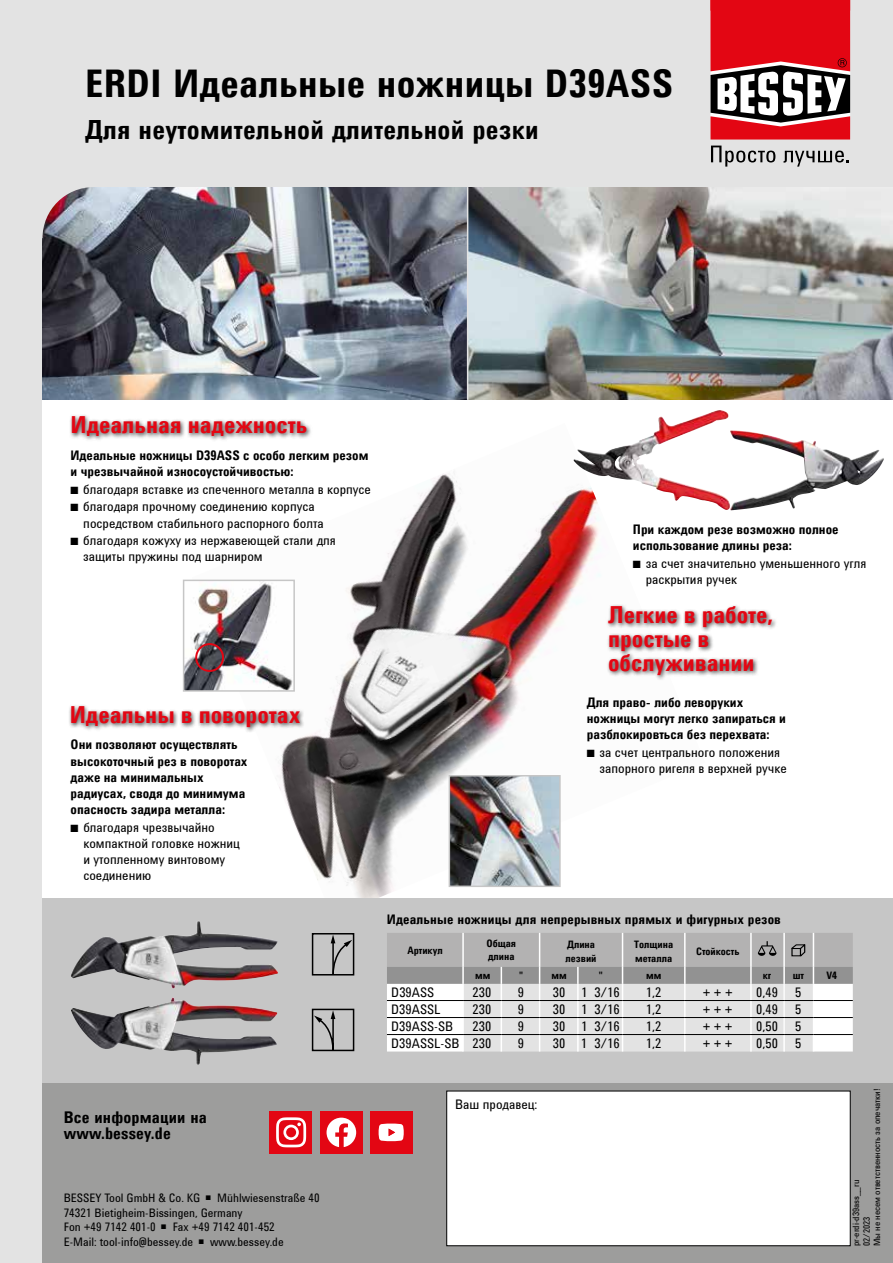
<style>
.page{position:relative;width:893px;height:1263px;background:#e3e3e3}
.page>*{position:absolute;margin:0;border:0;box-sizing:border-box;transform-origin:0 0}
.t1{font:700 39px "Utah WGL Cond";letter-spacing:.01em;color:#000}
.t2{font:700 27px "Utah WGL Cond";letter-spacing:.01em;color:#000}
.t3{font:700 24px/24px "Utah WGL Cond";color:#e30613}
.t4{font:700 16.5px/16.5px "Utah WGL Cond";letter-spacing:.01em;color:#000}
.t5{font:13.5px/16.2px "Utah WGL Cond";color:#000}
.t6{font:700 13.5px/16.2px "Utah WGL Cond";color:#000}
.t7{font:12px/14.4px "Utah WGL Cond";color:#000}
.t8{font:700 10.5px/13.5px "Utah WGL Cond";color:#000}
.t9{font:9px/10.5px "Utah WGL Cond";color:#000}
</style>
<div class="page">
<div style="left:43px;top:204px;width:850px;height:1059px;background:#fff"></div>
<img style="left:192px;top:473px;width:408px;height:425px">
<img style="left:43px;top:187px;width:850px;height:213px">
<img style="left:452px;top:778px;width:106px;height:106px">
<div style="left:449px;top:775px;width:112px;height:112px;border:2px solid #c6c6c6"></div>
<svg style="left:42px;top:187px;width:52px;height:51px"></svg>
<div style="left:43px;top:898px;width:850px;height:365px;background:#c6c6c6"></div>
<div style="left:312px;top:1009px;width:42px;height:42px;border:1px solid #000"></div>
<svg style="left:314px;top:1010px;width:21px;height:41px"></svg>
<svg style="left:312px;top:933px;width:42px;height:42px"></svg>
<hr style="left:467px;top:187px;width:1px;height:213px;background:#e3e3e3">
<img style="left:573px;top:410px;width:157px;height:100px">
<img style="left:186px;top:583px;width:106px;height:106px">
<div style="left:183px;top:580px;width:112px;height:112px;border:2px solid #c6c6c6"></div>
<div style="left:195px;top:643px;width:29px;height:29px;border:2px solid #e30613;border-radius:50%"></div>
<img style="left:71px;top:997px;width:206px;height:68px">
<img style="left:71px;top:921px;width:207px;height:67px">
<div style="left:43px;top:1083px;width:850px;height:180px;background:#9d9d9c"></div>
<div style="left:446px;top:1091px;width:404px;height:155px;background:#fff;border:1px solid #000"></div>
<div style="left:270px;top:1111px;width:42px;height:42px;background:#e30613"></div>
<svg style="left:276px;top:1117px;width:30px;height:30px"></svg>
<div style="left:320px;top:1111px;width:43px;height:42px;background:#e30613"></div>
<svg style="left:327px;top:1118px;width:29px;height:29px"></svg>
<div style="left:370px;top:1111px;width:42px;height:42px;background:#e30613"></div>
<svg style="left:379px;top:1123px;width:25px;height:18px"></svg>
<div style="left:69px;top:414px;width:243px;height:28px;background:#000;opacity:.75"></div>
<div style="left:68px;top:703px;width:237px;height:30px;background:#000;opacity:.75"></div>
<svg style="left:387px;top:933px;width:466px;height:118px;background:#c8c8c8"></svg>
<div style="left:605px;top:604px;width:173px;height:77px;background:#000;opacity:.75"></div>
<svg style="left:710px;top:11px;width:140px;height:129px;background:#bc4148"></svg>
<svg style="left:711px;top:146px;width:64px;height:21px"></svg>
<svg style="left:783px;top:151px;width:66px;height:16px"></svg>
<div style="left:710px;top:0;width:140px;height:11px;background:#e30613"></div>
<svg style="left:587px;top:749px;width:7px;height:8px"></svg>
<h1 class="t1" style="left:85px;top:54px;width:590px">ERDI Идеальные ножницы D39ASS</h1>
<h2 class="t2" style="left:85px;top:109px;width:455px">Для неутомительной длительной резки</h2>
<h3 class="t3" style="left:71px;top:412px;width:238px">Идеальная надежность</h3>
<p class="t6" style="left:71px;top:447px;width:299px">Идеальные ножницы D39ASS с особо легким резом и чрезвычайной износоустойчивостью:</p>
<p class="t5" style="left:83px;top:480px;width:289px;line-height:17.5px">благодаря вставке из спеченного металла в корпусе благодаря прочному соединению корпуса</p>
<p class="t5" style="left:83px;top:513px;width:254px;line-height:17.5px">посредством стабильного распорного болта благодаря кожуху из нержавеющей стали для</p>
<p class="t5" style="left:83px;top:548px;width:181px">защиты пружины под шарниром</p>
<h3 class="t3" style="left:70px;top:701px;width:232px">Идеальны в поворотах</h3>
<p class="t6" style="left:71px;top:736px;width:178px">Они позволяют осуществлять высокоточный рез в поворотах даже на минимальных радиусах, сводя до минимума опасность задира металла:</p>
<p class="t5" style="left:83px;top:818px;width:158px">благодаря чрезвычайно компактной головке ножниц и утопленному винтовому соединению</p>
<p class="t4" style="left:64px;top:1108px;width:145px">Все информации на www.bessey.de</p>
<p class="t7" style="left:64px;top:1190px;width:138px">BESSEY Tool GmbH &amp; Co. KG</p>
<p class="t7" style="left:64px;top:1190px;width:257px;text-indent:154px">Mühlwiesenstraße 40<br>74321 Bietigheim-Bissingen, Germany<br>Fon +49 7142 401-0</p>
<p class="t7" style="left:64px;top:1219px;width:213px;text-indent:109px">Fax +49 7142 401-452<br>E-Mail: tool-info@bessey.de</p>
<p class="t7" style="left:210px;top:1234px;width:75px">www.bessey.de</p>
<p class="t6" style="left:633px;top:521px;width:207px">При каждом резе возможно полное использование длины реза:</p>
<p class="t5" style="left:646px;top:554px;width:222px">за счет значительно уменьшенного угля раскрытия ручек</p>
<h3 class="t3" style="left:608px;top:602px;width:167px">Легкие в работе, простые в обслуживании</h3>
<p class="t6" style="left:587px;top:694px;width:201px">Для право- либо леворуких ножницы могут легко запираться и разблокировться без перехвата:</p>
<p class="t5" style="left:600px;top:744px;width:189px">за счет центрального положения запорного ригеля в верхней ручке</p>
<p class="t6" style="left:387px;top:911px;width:396px">Идеальные ножницы для непрерывных прямых и фигурных резов</p>
<p class="t8" style="left:407px;top:943px;width:37px">Артикул</p>
<p class="t8" style="left:486px;top:936px;width:31px">Общая длина</p>
<p class="t8" style="left:566px;top:937px;width:33px">Длина лезвий</p>
<p class="t8" style="left:634px;top:937px;width:41px">Толщина металла</p>
<p class="t8" style="left:696px;top:944px;width:45px">Стойкость</p>
<p class="t8" style="left:475px;top:968px;width:17px">мм</p>
<p class="t8" style="left:519px;top:968px;width:5px">"</p>
<p class="t8" style="left:599px;top:968px;width:5px">"</p>
<p class="t8" style="left:646px;top:968px;width:17px">мм</p>
<p class="t8" style="left:763px;top:968px;width:10px">кг</p>
<p class="t8" style="left:793px;top:968px;width:13px">шт</p>
<p class="t8" style="left:826px;top:968px;width:12px">V4</p>
<p class="t8" style="left:552px;top:968px;width:17px">мм</p>
<p class="t5" style="left:391px;top:984px;width:45px">D39ASS</p>
<p class="t5" style="left:473px;top:984px;width:20px">230</p>
<p class="t5" style="left:518px;top:984px;width:8px">9</p>
<p class="t5" style="left:553px;top:984px;width:69px">30 1 3/16</p>
<p class="t5" style="left:646px;top:984px;width:17px">1,2</p>
<p class="t5" style="left:703px;top:984px;width:31px">+ + +</p>
<p class="t5" style="left:756px;top:984px;width:23px">0,49</p>
<p class="t5" style="left:795px;top:984px;width:8px">5</p>
<p class="t5" style="left:391px;top:1001px;width:51px">D39ASSL</p>
<p class="t5" style="left:473px;top:1001px;width:20px">230</p>
<p class="t5" style="left:518px;top:1001px;width:8px">9</p>
<p class="t5" style="left:553px;top:1001px;width:69px">30 1 3/16</p>
<p class="t5" style="left:646px;top:1001px;width:17px">1,2</p>
<p class="t5" style="left:703px;top:1001px;width:31px">+ + +</p>
<p class="t5" style="left:756px;top:1001px;width:23px">0,49</p>
<p class="t5" style="left:795px;top:1001px;width:8px">5</p>
<p class="t5" style="left:391px;top:1018px;width:64px">D39ASS-SB</p>
<p class="t5" style="left:473px;top:1018px;width:20px">230</p>
<p class="t5" style="left:518px;top:1018px;width:8px">9</p>
<p class="t5" style="left:553px;top:1018px;width:69px">30 1 3/16</p>
<p class="t5" style="left:646px;top:1018px;width:17px">1,2</p>
<p class="t5" style="left:703px;top:1018px;width:31px">+ + +</p>
<p class="t5" style="left:756px;top:1018px;width:23px">0,50</p>
<p class="t5" style="left:795px;top:1018px;width:8px">5</p>
<p class="t5" style="left:391px;top:1035px;width:102px">D39ASSL-SB 230</p>
<p class="t5" style="left:518px;top:1035px;width:8px">9</p>
<p class="t5" style="left:553px;top:1035px;width:69px">30 1 3/16</p>
<p class="t5" style="left:646px;top:1035px;width:17px">1,2</p>
<p class="t5" style="left:703px;top:1035px;width:31px">+ + +</p>
<p class="t5" style="left:756px;top:1035px;width:23px">0,50</p>
<p class="t5" style="left:795px;top:1035px;width:8px">5</p>
<p class="t5" style="left:455px;top:1096px;width:84px">Ваш продавец:</p>
<p class="t9" style="left:850px;top:1246px;width:159px;rotate:-90deg">pr-erdi-d39ass__ru<br>02/2023<br>Мы не несем ответственность за опечатки!</p>
</div>
